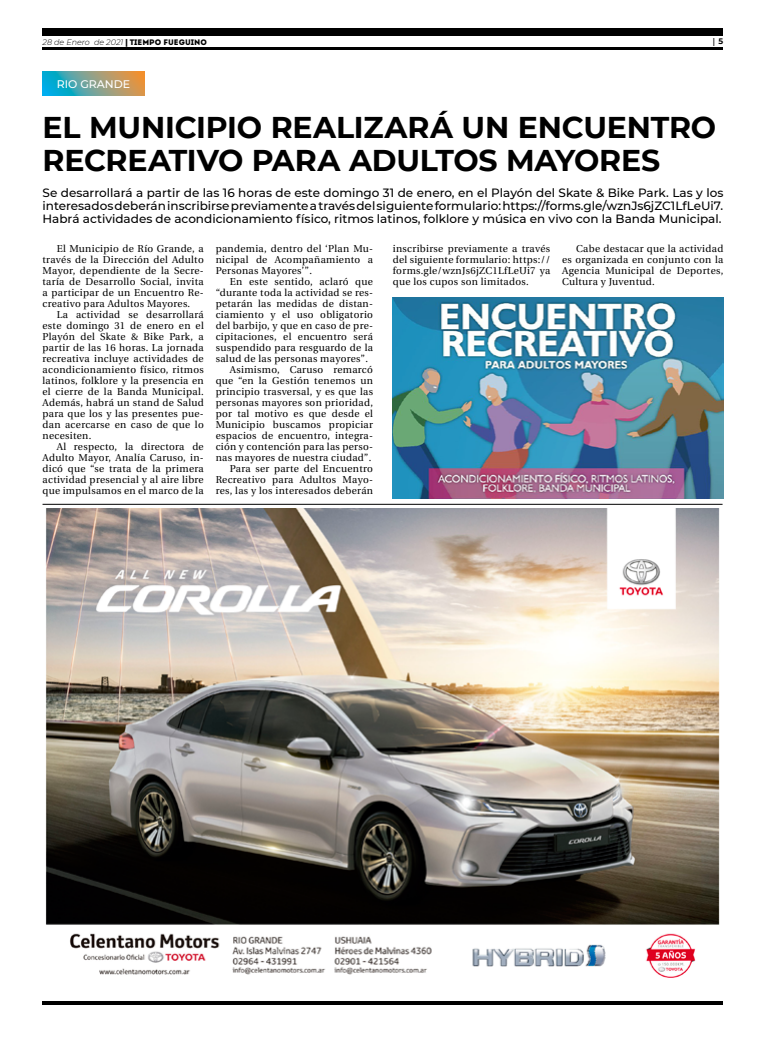
<style>
.page{position:relative;width:780px;height:1049px;background:#fff}
.page>*{position:absolute;margin:0;border:0;box-sizing:border-box;transform-origin:0 0}
.t1{font:700 30px/33px "Montserrat";letter-spacing:-.005em;color:#000}
.t2{font:500 12px/13px "Montserrat";color:#000;text-align:justify}
.t3{font:500 11px "Montserrat";color:#fff}
.t4{font:10px/11px "Utopia";letter-spacing:.03em;color:#000;text-align:justify}
.t5{font:italic 300 8px "Montserrat";color:#000}
.t6{font:700 8px "Utopia";color:#000}
.s1{font-family:"Fedra Sans Pro";font-weight:700;font-style:normal}
.s2{font-family:"Intro";font-weight:400;font-style:normal}
.s3{font-family:"Montserrat"}
</style>
<div class="page">
<hr style="left:43px;top:48px;width:680px;height:2px;background:#000">
<div style="left:43px;top:28px;width:680px;height:7px;background:#000"></div>
<hr style="left:43px;top:1001px;width:680px;height:4px;background:#000">
<hr style="left:43px;top:504px;width:679px;height:1px;background:#000">
<img style="left:45px;top:509px;width:675px;height:469px">
<svg style="left:43px;top:72px;width:102px;height:24px;background:#77a08f"></svg>
<img style="left:393px;top:298px;width:330px;height:201px">
<p class="t5" style="left:43px;top:36px;width:166px">28 de Enero de 2021 <span class="s1">|</span> <span class="s2">TIEMPO FUEGUINO</span></p>
<p class="t6" style="left:712px;top:37px;width:12px">| <span class="s3">5</span></p>
<p class="t3" style="left:57px;top:76px;width:75px">RIO GRANDE</p>
<h1 class="t1" style="left:43px;top:109px;width:675px">EL MUNICIPIO REALIZARÁ UN ENCUENTRO<br>RECREATIVO PARA ADULTOS MAYORES</h1>
<p class="t2" style="left:43px;top:186px;width:682px">Se desarrollará a partir de las 16 horas de este domingo 31 de enero, en el Playón del Skate &amp; Bike Park. Las y los interesados deberán inscribirse previamente a través del siguiente formulario: https://forms.gle/wznJs6jZC1LfLeUi7.<br>Habrá actividades de acondicionamiento físico, ritmos latinos, folklore y música en vivo con la Banda Municipal.</p>
<p class="t4" style="left:43px;top:243px;width:163px;text-indent:14px">El Municipio de Río Grande, a través de la Dirección del Adulto Mayor, dependiente de la Secre&shy;taría de Desarrollo Social, invita a participar de un Encuentro Re&shy;creativo para Adultos Mayores.</p>
<p class="t4" style="left:43px;top:309px;width:163px;text-indent:14px">La actividad se desarrollará este domingo 31 de enero en el Playón del Skate &amp; Bike Park, a partir de las 16 horas. La jornada recreativa incluye actividades de acondicionamiento físico, ritmos latinos, folklore y la presencia en el cierre de la Banda Municipal.<br>Además, habrá un stand de Salud para que los y las presentes pue&shy;dan acercarse en caso de que lo necesiten.</p>
<p class="t4" style="left:43px;top:441px;width:163px;text-indent:14px">Al respecto, la directora de Adulto Mayor, Analía Caruso, in&shy;dicó que “se trata de la primera actividad presencial y al aire libre que impulsamos en el marco de la</p>
<p class="t4" style="left:216px;top:243px;width:159px">pandemia, dentro del ‘Plan Mu&shy;nicipal de Acompañamiento a Personas Mayores’”.</p>
<p class="t4" style="left:230px;top:276px;width:145px">En este sentido, aclaró que</p>
<p class="t4" style="left:216px;top:287px;width:159px">“durante toda la actividad se res-</p>
<p class="t4" style="left:216px;top:298px;width:159px">petarán las medidas de distan-</p>
<p class="t4" style="left:216px;top:309px;width:159px">ciamiento y el uso obligatorio</p>
<p class="t4" style="left:216px;top:320px;width:159px">del barbijo, y que en caso de pre-</p>
<p class="t4" style="left:216px;top:331px;width:159px">cipitaciones, el encuentro será</p>
<p class="t4" style="left:216px;top:342px;width:159px">suspendido para resguardo de la</p>
<p class="t4" style="left:216px;top:353px;width:154px">salud de las personas mayores”.</p>
<p class="t4" style="left:230px;top:364px;width:145px">Asimismo, Caruso remarcó</p>
<p class="t4" style="left:216px;top:375px;width:159px">que “en la Gestión tenemos un</p>
<p class="t4" style="left:216px;top:386px;width:159px">principio trasversal, y es que las</p>
<p class="t4" style="left:216px;top:397px;width:159px">personas mayores son prioridad,</p>
<p class="t4" style="left:216px;top:408px;width:159px">por tal motivo es que desde el</p>
<p class="t4" style="left:216px;top:419px;width:159px">Municipio buscamos propiciar</p>
<p class="t4" style="left:216px;top:430px;width:159px">espacios de encuentro, integra-</p>
<p class="t4" style="left:216px;top:441px;width:159px">ción y contención para las perso-</p>
<p class="t4" style="left:216px;top:452px;width:157px">nas mayores de nuestra ciudad”.</p>
<p class="t4" style="left:230px;top:463px;width:145px">Para ser parte del Encuentro</p>
<p class="t4" style="left:216px;top:474px;width:159px">Recreativo para Adultos Mayo-</p>
<p class="t4" style="left:216px;top:485px;width:159px">res, las y los interesados deberán</p>
<p class="t4" style="left:393px;top:243px;width:159px">inscribirse previamente a través del siguiente formulario: https:// forms.gle/wznJs6jZC1LfLeUi7 ya que los cupos son limitados.</p>
<p class="t4" style="left:562px;top:243px;width:163px;text-indent:14px">Cabe destacar que la actividad es organizada en conjunto con la Agencia Municipal de Deportes, Cultura y Juventud.</p>
</div>
